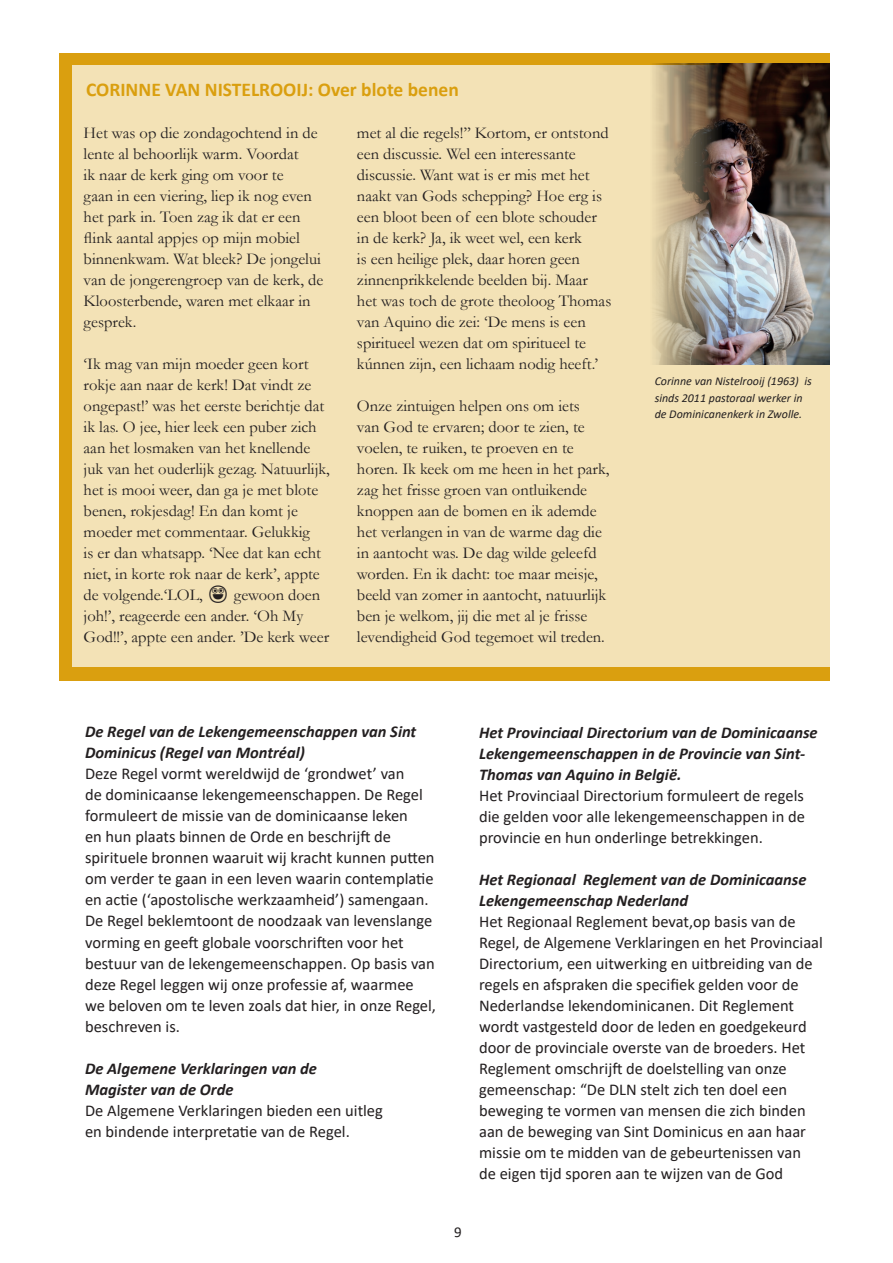
<style>
.page{position:relative;width:893px;height:1263px;background:#fff}
.page>*{position:absolute;margin:0;border:0;box-sizing:border-box;transform-origin:0 0}
.t1{font:700 19.5px "Calibri";color:#da9f0f}
.t2{font:16.5px/21px "Garamond";color:#231f20}
.t3{font:16.5px/21px "Calibri";color:#231f20}
.t4{font:italic 700 16.5px/21px "Calibri";color:#231f20}
.t5{font:15px "Calibri";color:#231f20}
.t6{font:italic 12px/16.5px "Calibri";color:#231f20}
</style>
<div class="page">
<div style="left:60px;top:53px;width:769px;height:627px;background:#da9f0f"></div>
<div style="left:72px;top:65px;width:758px;height:601px;background:#f3e2b6"></div>
<img style="left:652px;top:64px;width:177px;height:301px">
<p class="t1" style="left:86px;top:76px;width:374px">CORINNE VAN NISTELROOIJ: Over blote benen</p>
<p class="t2" style="left:84px;top:122px;width:241px">Het was op die zondagochtend in de lente al behoorlijk warm. Voordat<br>ik naar de kerk ging om voor te<br>gaan in een viering, liep ik nog even het park in. Toen zag ik dat er een flink aantal appjes op mijn mobiel binnenkwam. Wat bleek? De jongelui van de jongerengroep van de kerk, de<br>Kloosterbende, waren met elkaar in gesprek.</p>
<p class="t2" style="left:84px;top:353px;width:248px">‘Ik mag van mijn moeder geen kort rokje aan naar de kerk! Dat vindt ze ongepast!’ was het eerste berichtje dat ik las. O jee, hier leek een puber zich aan het losmaken van het knellende juk van het ouderlijk gezag. Natuurlijk, het is mooi weer, dan ga je met blote benen, rokjesdag! En dan komt je moeder met commentaar. Gelukkig<br>is er dan whatsapp. ‘Nee dat kan echt niet, in korte rok naar de kerk’, appte de volgende.‘LOL,</p>
<p class="t2" style="left:84px;top:584px;width:247px;text-indent:150px">gewoon doen joh!’, reageerde een ander. ‘Oh My<br>God!!’, appte een ander. ’De kerk weer</p>
<p class="t2" style="left:357px;top:122px;width:256px">met al die regels!’’ Kortom, er ontstond een discussie. Wel een interessante discussie. Want wat is er mis met het naakt van Gods schepping? Hoe erg is een bloot been of een blote schouder in de kerk? Ja, ik weet wel, een kerk<br>is een heilige plek, daar horen geen zinnenprikkelende beelden bij. Maar het was toch de grote theoloog Thomas van Aquino die zei: ‘De mens is een spiritueel wezen dat om spiritueel te kúnnen zijn, een lichaam nodig heeft.’</p>
<p class="t2" style="left:357px;top:395px;width:254px">Onze zintuigen helpen ons om iets<br>van God te ervaren; door te zien, te voelen, te ruiken, te proeven en te horen. Ik keek om me heen in het park, zag het frisse groen van ontluikende knoppen aan de bomen en ik ademde het verlangen in van de warme dag die in aantocht was. De dag wilde geleefd worden. En ik dacht: toe maar meisje, beeld van zomer in aantocht, natuurlijk ben je welkom, jij die met al je frisse levendigheid God tegemoet wil treden.</p>
<p class="t6" style="left:655px;top:373px;width:159px">Corinne van Nistelrooij (1963) is sinds 2011 pastoraal werker in de Dominicanenkerk in Zwolle.</p>
<p class="t4" style="left:85px;top:721px;width:333px">De Regel van de Lekengemeenschappen van Sint<br>Dominicus (Regel van Montréal)</p>
<p class="t3" style="left:85px;top:763px;width:353px">Deze Regel vormt wereldwijd de ‘grondwet’ van<br>de dominicaanse lekengemeenschappen. De Regel formuleert de missie van de dominicaanse leken<br>en hun plaats binnen de Orde en beschrijft de spirituele bronnen waaruit wij kracht kunnen putten om verder te gaan in een leven waarin contemplatie en actie (‘apostolische werkzaamheid’) samengaan.<br>De Regel beklemtoont de noodzaak van levenslange vorming en geeft globale voorschriften voor het bestuur van de lekengemeenschappen. Op basis van deze Regel leggen wij onze professie af, waarmee we beloven om te leven zoals dat hier, in onze Regel, beschreven is.</p>
<p class="t4" style="left:85px;top:1057px;width:234px">De Algemene Verklaringen van de<br>Magister van de Orde</p>
<p class="t3" style="left:85px;top:1099px;width:299px">De Algemene Verklaringen bieden een uitleg en bindende interpretatie van de Regel.</p>
<p class="t5" style="left:454px;top:1221px;width:9px">9</p>
<p class="t4" style="left:479px;top:721px;width:340px">Het Provinciaal Directorium van de Dominicaanse<br>Lekengemeenschappen in de Provincie van Sint-<br>Thomas van Aquino in België.</p>
<p class="t3" style="left:479px;top:784px;width:327px;text-align:justify">Het Provinciaal Directorium formuleert de regels die gelden voor alle lekengemeenschappen in de provincie en hun onderlinge betrekkingen.</p>
<p class="t4" style="left:479px;top:868px;width:329px">Het Regionaal Reglement van de Dominicaanse<br>Lekengemeenschap Nederland</p>
<p class="t3" style="left:479px;top:910px;width:345px">Het Regionaal Reglement bevat,op basis van de Regel, de Algemene Verklaringen en het Provinciaal Directorium, een uitwerking en uitbreiding van de regels en afspraken die specifiek gelden voor de Nederlandse lekendominicanen. Dit Reglement wordt vastgesteld door de leden en goedgekeurd door de provinciale overste van de broeders. Het Reglement omschrijft de doelstelling van onze gemeenschap: “De DLN stelt zich ten doel een beweging te vormen van mensen die zich binden aan de beweging van Sint Dominicus en aan haar missie om te midden van de gebeurtenissen van<br>de eigen tijd sporen aan te wijzen van de God</p>
</div>
